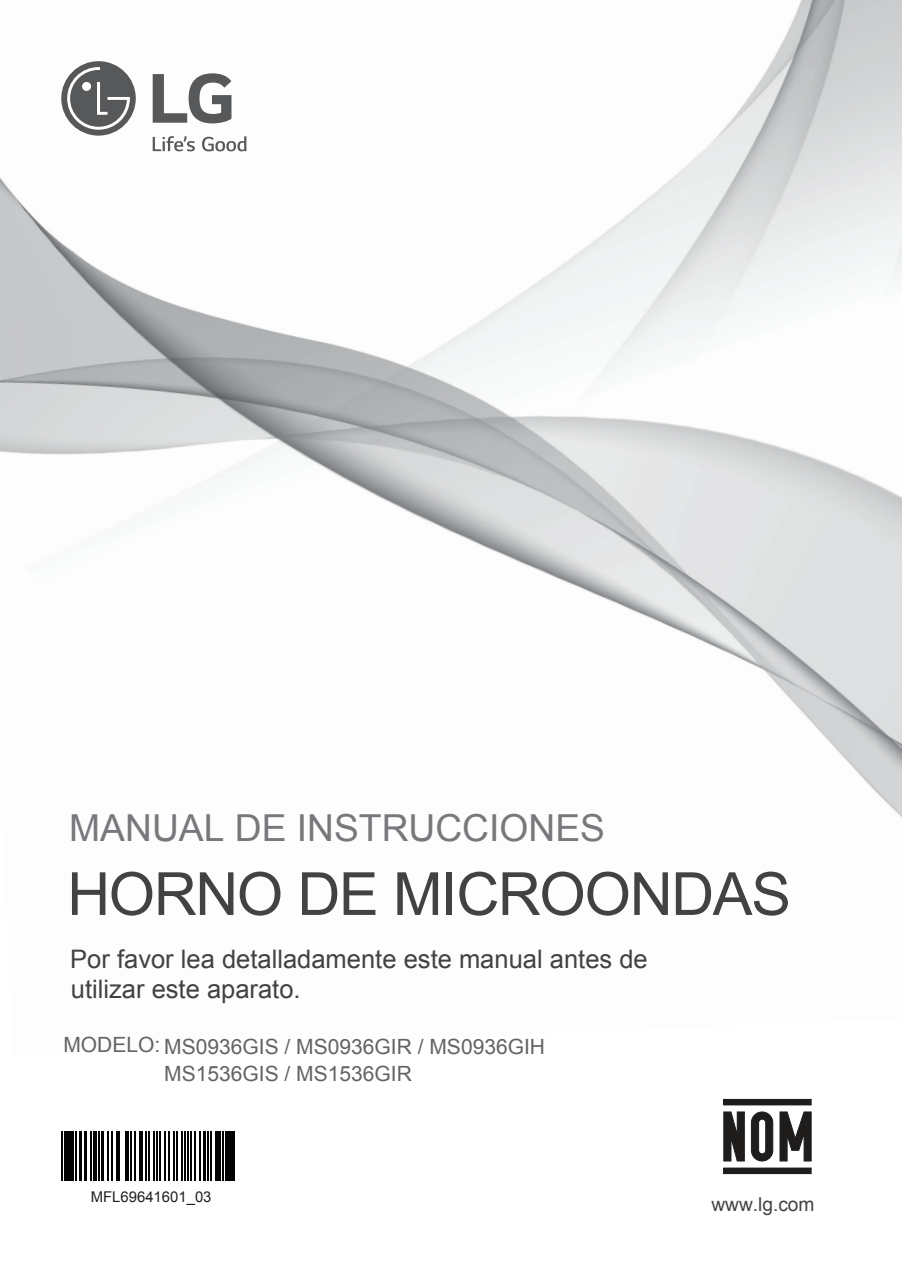
<style>
.page{position:relative;width:902px;height:1274px;background:#fff}
.page>*{position:absolute;margin:0;border:0;box-sizing:border-box;transform-origin:0 0}
.t1{font:59.5px "Arial";letter-spacing:-.025em;color:#434243}
.t2{font:37.27px "Arial";color:#77787c}
.t3{font:25.55px/29.9px "Arial";color:#434243}
.t4{font:21px "Arial";color:#636366}
.t5{font:19.07px "Arial";color:#434243}
.t6{font:14.88px "Arial";color:#231f20}
</style>
<div class="page">
<img style="left:0;top:0;width:901px;height:817px">
<svg style="left:153px;top:73px;width:78px;height:50px"></svg>
<div style="left:61px;top:61px;width:75px;height:75px;background:#57585a;border-radius:50%"></div>
<svg style="left:67px;top:67px;width:63px;height:63px"></svg>
<svg style="left:153px;top:136px;width:42px;height:15px"></svg>
<svg style="left:202px;top:136px;width:44px;height:15px"></svg>
<div style="left:751px;top:1112px;width:21px;height:49px;background:#1f1c1c;border-radius:11px"></div>
<div style="left:751px;top:1112px;width:21px;height:49px;border:1px solid #1f1c1c;border-radius:11px"></div>
<div style="left:758px;top:1119px;width:7px;height:35px;background:#fff;border-radius:4px"></div>
<div style="left:758px;top:1119px;width:7px;height:35px;border:1px solid #1f1c1c;border-radius:4px"></div>
<div style="left:723px;top:1168px;width:87px;height:6px;background:#1f1c1c"></div>
<div style="left:723px;top:1099px;width:87px;height:6px;background:#1f1c1c"></div>
<svg style="left:779px;top:1112px;width:32px;height:49px"></svg>
<svg style="left:723px;top:1112px;width:21px;height:49px"></svg>
<hr style="left:61px;top:1131px;width:2px;height:50px;background:#030303">
<hr style="left:64px;top:1131px;width:1px;height:50px;background:#030303">
<div style="left:66px;top:1131px;width:6px;height:50px;background:#030303"></div>
<hr style="left:73px;top:1131px;width:1px;height:50px;background:#030303">
<hr style="left:75px;top:1131px;width:2px;height:50px;background:#030303">
<hr style="left:79px;top:1131px;width:3px;height:50px;background:#030303">
<hr style="left:84px;top:1131px;width:3px;height:50px;background:#030303">
<hr style="left:91px;top:1131px;width:1px;height:50px;background:#030303">
<hr style="left:93px;top:1131px;width:1px;height:50px;background:#030303">
<hr style="left:96px;top:1131px;width:1px;height:50px;background:#030303">
<hr style="left:98px;top:1131px;width:2px;height:50px;background:#030303">
<hr style="left:101px;top:1131px;width:2px;height:50px;background:#030303">
<hr style="left:107px;top:1131px;width:2px;height:50px;background:#030303">
<hr style="left:111px;top:1131px;width:1px;height:50px;background:#030303">
<hr style="left:116px;top:1131px;width:1px;height:50px;background:#030303">
<hr style="left:119px;top:1131px;width:1px;height:50px;background:#030303">
<hr style="left:125px;top:1131px;width:1px;height:50px;background:#030303">
<hr style="left:128px;top:1131px;width:1px;height:50px;background:#030303">
<hr style="left:130px;top:1131px;width:2px;height:50px;background:#030303">
<hr style="left:134px;top:1131px;width:1px;height:50px;background:#030303">
<hr style="left:139px;top:1131px;width:1px;height:50px;background:#030303">
<hr style="left:142px;top:1131px;width:1px;height:50px;background:#030303">
<hr style="left:146px;top:1131px;width:1px;height:50px;background:#030303">
<hr style="left:148px;top:1131px;width:1px;height:50px;background:#030303">
<hr style="left:153px;top:1131px;width:1px;height:50px;background:#030303">
<hr style="left:156px;top:1131px;width:1px;height:50px;background:#030303">
<hr style="left:160px;top:1131px;width:1px;height:50px;background:#030303">
<hr style="left:165px;top:1131px;width:1px;height:50px;background:#030303">
<hr style="left:169px;top:1131px;width:1px;height:50px;background:#030303">
<hr style="left:174px;top:1131px;width:1px;height:50px;background:#030303">
<hr style="left:176px;top:1131px;width:1px;height:50px;background:#030303">
<hr style="left:181px;top:1131px;width:2px;height:50px;background:#030303">
<hr style="left:184px;top:1131px;width:1px;height:50px;background:#030303">
<hr style="left:188px;top:1131px;width:1px;height:50px;background:#030303">
<hr style="left:190px;top:1131px;width:2px;height:50px;background:#030303">
<hr style="left:194px;top:1131px;width:1px;height:50px;background:#030303">
<hr style="left:199px;top:1131px;width:1px;height:50px;background:#030303">
<hr style="left:203px;top:1131px;width:3px;height:50px;background:#030303">
<hr style="left:207px;top:1131px;width:1px;height:50px;background:#030303">
<hr style="left:211px;top:1131px;width:1px;height:50px;background:#030303">
<svg style="left:215px;top:1131px;width:3px;height:50px"></svg>
<hr style="left:220px;top:1131px;width:1px;height:50px;background:#030303">
<hr style="left:222px;top:1131px;width:1px;height:50px;background:#030303">
<hr style="left:225px;top:1131px;width:1px;height:50px;background:#030303">
<div style="left:227px;top:1131px;width:5px;height:50px;background:#030303"></div>
<hr style="left:234px;top:1131px;width:1px;height:50px;background:#030303">
<h2 class="t2" style="left:69px;top:804px;width:537px">MANUAL DE INSTRUCCIONES</h2>
<h1 class="t1" style="left:67px;top:855px;width:725px">HORNO DE MICROONDAS</h1>
<p class="t3" style="left:70px;top:944px;width:579px">Por favor lea detalladamente este manual antes de utilizar este aparato.</p>
<p class="t4" style="left:63px;top:1033px;width:483px">MODELO: MS0936GIS / MS0936GIR / MS0936GIH</p>
<p class="t4" style="left:164px;top:1060px;width:249px">MS1536GIS / MS1536GIR</p>
<p class="t6" style="left:91px;top:1187px;width:122px">MFL69641601_03</p>
<p class="t5" style="left:711px;top:1191px;width:105px">www.lg.com</p>
</div>
